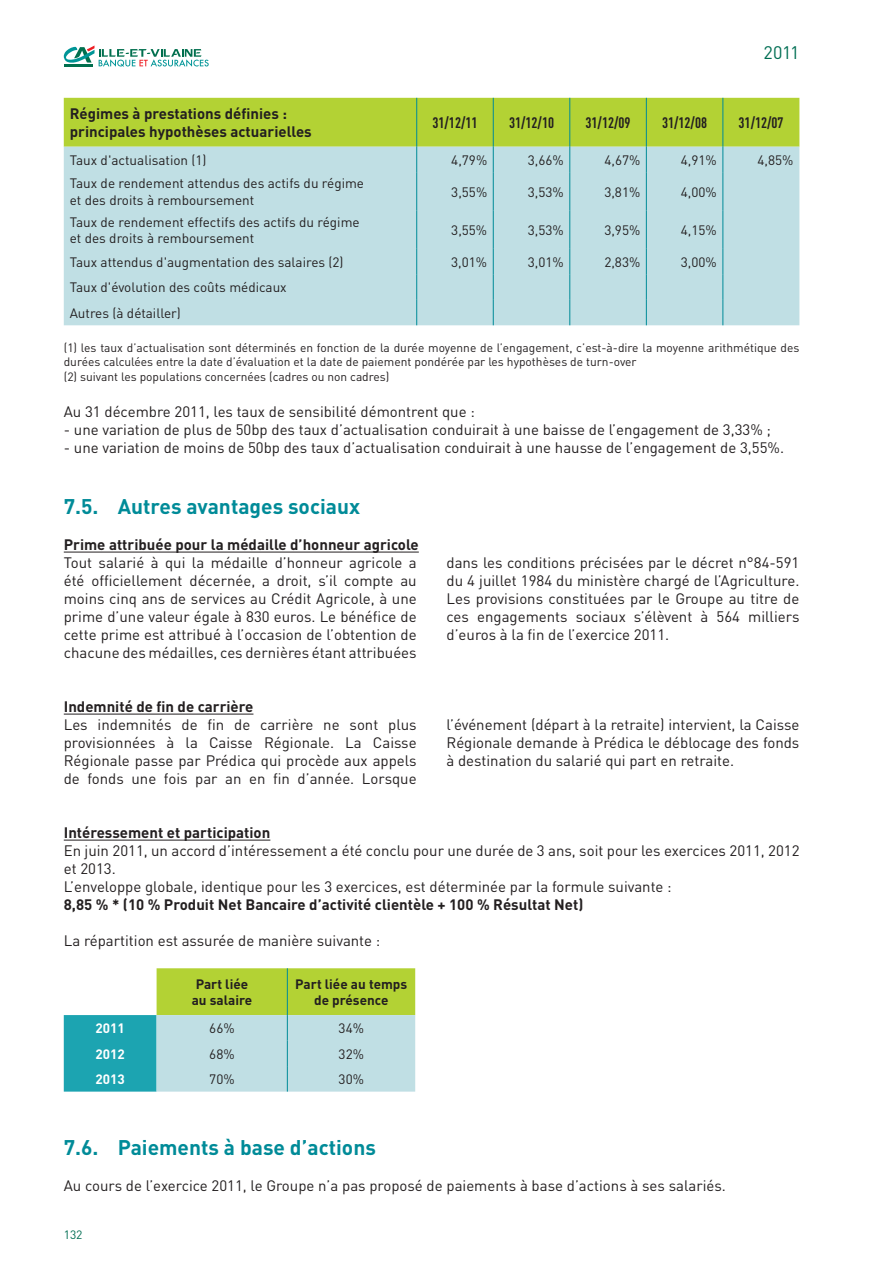
<style>
.page{position:relative;width:893px;height:1263px;background:#fff}
.page>*{position:absolute;margin:0;border:0;box-sizing:border-box;transform-origin:0 0}
.t1{font:700 21px "DINOT";color:#008b98}
.t2{font:18px "DINOT";color:#006e53}
.t3{font:15px/18px "DINOT";color:#231f20;text-align:justify}
.t4{font:700 15px/18px "DINOT";color:#231f20}
.t5{font:700 condensed 15px "DINOT";color:#231f20}
.t6{font:13.5px/16.2px "DINOT";color:#231f20}
.t7{font:700 13.5px/16.2px "DINOT";color:#231f20}
.t8{font:700 13.5px "DINOT";color:#fff}
.t9{font:12px/14.4px "DINOT";color:#231f20}
.t10{font:12px "DINOT";color:#006e53}
</style>
<div class="page">
<svg style="left:64px;top:45px;width:145px;height:22px"></svg>
<hr style="left:64px;top:552px;width:355px;height:1px;background:#231f20">
<div style="left:64px;top:172px;width:735px;height:153px;background:#c0dfe4"></div>
<svg style="left:64px;top:98px;width:735px;height:74px;background:#b6d670"></svg>
<hr style="left:416px;top:172px;width:1px;height:38px;background:#008b98">
<hr style="left:493px;top:172px;width:1px;height:38px;background:#008b98">
<hr style="left:569px;top:172px;width:1px;height:38px;background:#008b98">
<hr style="left:646px;top:172px;width:1px;height:38px;background:#008b98">
<hr style="left:722px;top:172px;width:1px;height:38px;background:#008b98">
<hr style="left:416px;top:210px;width:1px;height:39px;background:#008b98">
<hr style="left:493px;top:210px;width:1px;height:39px;background:#008b98">
<hr style="left:569px;top:210px;width:1px;height:39px;background:#008b98">
<hr style="left:646px;top:210px;width:1px;height:39px;background:#008b98">
<hr style="left:722px;top:210px;width:1px;height:39px;background:#008b98">
<svg style="left:416px;top:249px;width:1px;height:76px"></svg>
<svg style="left:493px;top:249px;width:1px;height:76px"></svg>
<svg style="left:569px;top:249px;width:1px;height:76px"></svg>
<svg style="left:646px;top:249px;width:1px;height:76px"></svg>
<svg style="left:722px;top:249px;width:1px;height:76px"></svg>
<hr style="left:64px;top:714px;width:189px;height:1px;background:#231f20">
<hr style="left:64px;top:840px;width:206px;height:1px;background:#231f20">
<svg style="left:64px;top:968px;width:351px;height:123px;background:#a7d4ad"></svg>
<p class="t2" style="left:763px;top:41px;width:37px">2011</p>
<p class="t4" style="left:70px;top:104px;width:244px">Régimes à prestations définies : principales hypothèses actuarielles</p>
<p class="t5" style="left:432px;top:112px;width:47px">31/12/11</p>
<p class="t5" style="left:509px;top:112px;width:47px">31/12/10</p>
<p class="t5" style="left:586px;top:112px;width:47px">31/12/09</p>
<p class="t5" style="left:662px;top:112px;width:47px">31/12/08</p>
<p class="t5" style="left:739px;top:112px;width:47px">31/12/07</p>
<p class="t6" style="left:70px;top:151px;width:138px">Taux d'actualisation (1)</p>
<p class="t6" style="left:451px;top:151px;width:37px">4,79%</p>
<p class="t6" style="left:528px;top:151px;width:37px">3,66%</p>
<p class="t6" style="left:604px;top:151px;width:37px">4,67%</p>
<p class="t6" style="left:681px;top:151px;width:37px">4,91%</p>
<p class="t6" style="left:757px;top:151px;width:37px">4,85%</p>
<p class="t6" style="left:70px;top:175px;width:296px">Taux de rendement attendus des actifs du régime et des droits à remboursement</p>
<p class="t6" style="left:451px;top:183px;width:37px">3,55%</p>
<p class="t6" style="left:528px;top:183px;width:37px">3,53%</p>
<p class="t6" style="left:604px;top:183px;width:37px">3,81%</p>
<p class="t6" style="left:681px;top:183px;width:37px">4,00%</p>
<p class="t6" style="left:70px;top:213px;width:291px">Taux de rendement effectifs des actifs du régime et des droits à remboursement</p>
<p class="t6" style="left:451px;top:221px;width:37px">3,55%</p>
<p class="t6" style="left:528px;top:221px;width:37px">3,53%</p>
<p class="t6" style="left:604px;top:221px;width:37px">3,95%</p>
<p class="t6" style="left:681px;top:221px;width:37px">4,15%</p>
<p class="t6" style="left:70px;top:253px;width:275px">Taux attendus d'augmentation des salaires (2)</p>
<p class="t6" style="left:451px;top:253px;width:37px">3,01%</p>
<p class="t6" style="left:528px;top:253px;width:37px">3,01%</p>
<p class="t6" style="left:604px;top:253px;width:37px">2,83%</p>
<p class="t6" style="left:681px;top:253px;width:37px">3,00%</p>
<p class="t6" style="left:70px;top:274px;width:218px;line-height:25.5px">Taux d'évolution des coûts médicaux<br>Autres (à détailler)</p>
<p class="t9" style="left:64px;top:340px;width:737px">(1) les taux d’actualisation sont déterminés en fonction de la durée moyenne de l’engagement, c’est-à-dire la moyenne arithmétique des durées calculées entre la date d’évaluation et la date de paiement pondérée par les hypothèses de turn-over<br>(2) suivant les populations concernées (cadres ou non cadres)</p>
<p class="t3" style="left:64px;top:401px;width:413px">Au 31 décembre 2011, les taux de sensibilité démontrent que :</p>
<p class="t3" style="left:64px;top:419px;width:709px">- une variation de plus de 50bp des taux d’actualisation conduirait à une baisse de l’engagement de 3,33% ;</p>
<p class="t3" style="left:64px;top:437px;width:722px">- une variation de moins de 50bp des taux d’actualisation conduirait à une hausse de l’engagement de 3,55%.</p>
<h1 class="t1" style="left:64px;top:492px;width:298px">7.5. Autres avantages sociaux</h1>
<p class="t4" style="left:64px;top:535px;width:357px">Prime attribuée pour la médaille d’honneur agricole</p>
<p class="t3" style="left:64px;top:553px;width:354px">Tout salarié à qui la médaille d’honneur agricole a été officiellement décernée, a droit, s’il compte au moins cinq ans de services au Crédit Agricole, à une prime d’une valeur égale à 830 euros. Le bénéfice de cette prime est attribué à l’occasion de l’obtention de chacune des médailles, ces dernières étant attribuées</p>
<p class="t3" style="left:446px;top:553px;width:354px">dans les conditions précisées par le décret n°84-591 du 4 juillet 1984 du ministère chargé de l’Agriculture.<br>Les provisions constituées par le Groupe au titre de ces engagements sociaux s’élèvent à 564 milliers d’euros à la fin de l’exercice 2011.</p>
<p class="t4" style="left:64px;top:697px;width:191px">Indemnité de fin de carrière</p>
<p class="t3" style="left:64px;top:715px;width:354px">Les indemnités de fin de carrière ne sont plus provisionnées à la Caisse Régionale. La Caisse Régionale passe par Prédica qui procède aux appels de fonds une fois par an en fin d’année. Lorsque</p>
<p class="t3" style="left:446px;top:715px;width:354px">l’événement (départ à la retraite) intervient, la Caisse Régionale demande à Prédica le déblocage des fonds à destination du salarié qui part en retraite.</p>
<p class="t4" style="left:64px;top:823px;width:208px">Intéressement et participation</p>
<p class="t3" style="left:64px;top:841px;width:737px;text-align:left">En juin 2011, un accord d’intéressement a été conclu pour une durée de 3 ans, soit pour les exercices 2011, 2012 et 2013.<br>L’enveloppe globale, identique pour les 3 exercices, est déterminée par la formule suivante :</p>
<p class="t4" style="left:64px;top:895px;width:521px">8,85 % * (10 % Produit Net Bancaire d’activité clientèle + 100 % Résultat Net)</p>
<p class="t3" style="left:64px;top:931px;width:318px">La répartition est assurée de manière suivante :</p>
<p class="t7" style="left:192px;top:975px;width:62px">Part liée au salaire</p>
<p class="t7" style="left:295px;top:975px;width:113px;text-align:center">Part liée au temps de présence</p>
<p class="t8" style="left:96px;top:1019px;width:31px">2011</p>
<p class="t6" style="left:209px;top:1019px;width:27px">66%</p>
<p class="t6" style="left:339px;top:1019px;width:27px">34%</p>
<p class="t8" style="left:96px;top:1044px;width:31px">2012</p>
<p class="t6" style="left:209px;top:1045px;width:27px">68%</p>
<p class="t6" style="left:339px;top:1045px;width:27px">32%</p>
<p class="t8" style="left:96px;top:1070px;width:31px">2013</p>
<p class="t6" style="left:209px;top:1070px;width:27px">70%</p>
<p class="t6" style="left:339px;top:1070px;width:27px">30%</p>
<h1 class="t1" style="left:64px;top:1133px;width:314px">7.6. Paiements à base d’actions</h1>
<p class="t3" style="left:64px;top:1175px;width:664px">Au cours de l’exercice 2011, le Groupe n’a pas proposé de paiements à base d’actions à ses salariés.</p>
<p class="t10" style="left:64px;top:1226px;width:20px">132</p>
</div>
